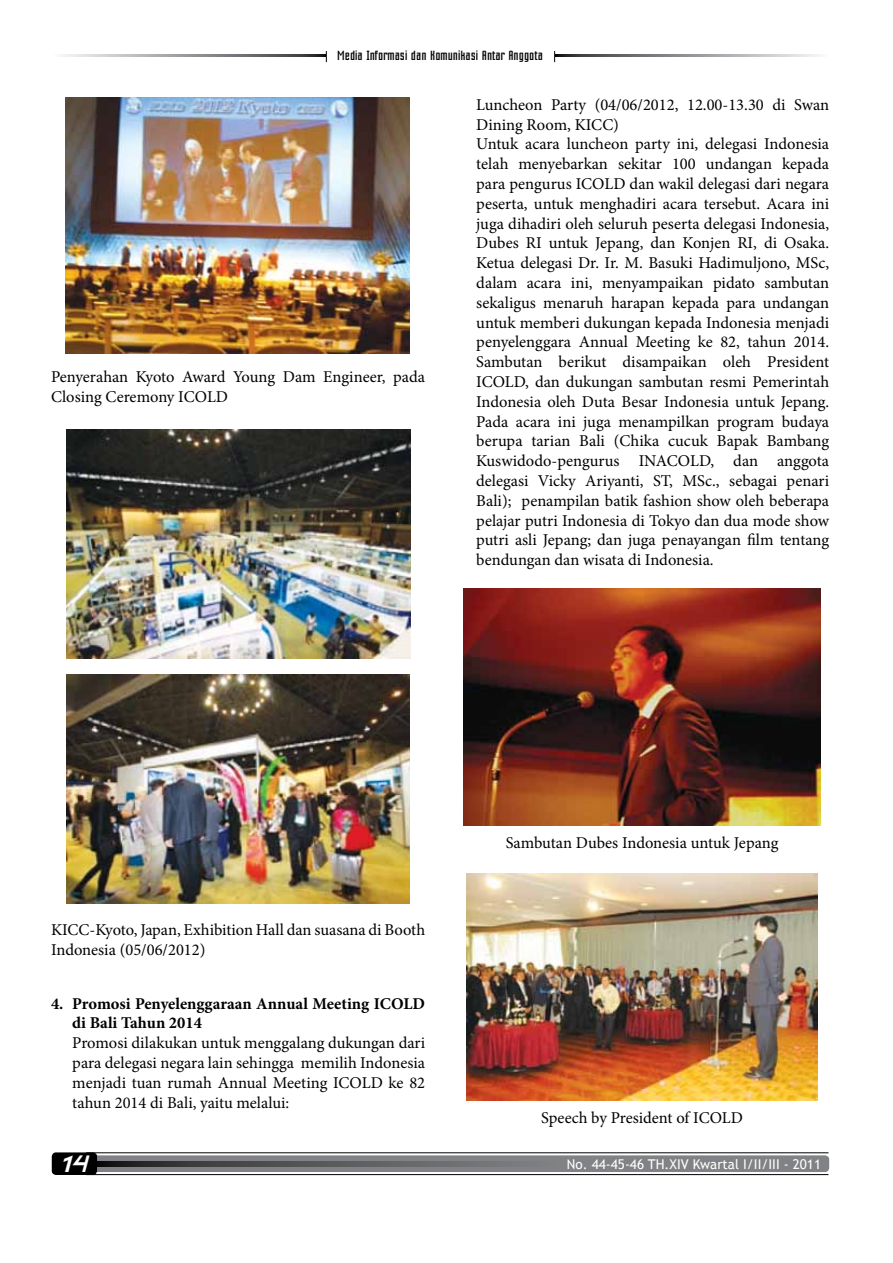
<style>
.page{position:relative;width:893px;height:1263px;background:#fff}
.page>*{position:absolute;margin:0;border:0;box-sizing:border-box;transform-origin:0 0}
.t1{font:italic 24px "Adventure Subtitles Normal";color:#fff}
.t2{font:16.5px/19.8px "Minion Pro";color:#000}
.t3{font:700 16.5px/19.8px "Minion Pro";color:#000}
.t4{font:13.5px "Vixar ASCI";color:#000;scale:1.25 1}
.t5{font:13.5px "Trebuchet MS";color:#fff}
</style>
<div class="page">
<hr style="left:86px;top:1152px;width:742px;height:1px;background:#000">
<hr style="left:86px;top:1174px;width:742px;height:1px;background:#000">
<div style="left:84px;top:1155px;width:745px;height:17px;background:#808285;border-radius:4px"></div>
<svg style="left:97px;top:1161px;width:400px;height:5px;background:#4d4e50"></svg>
<div style="left:52px;top:1152px;width:45px;height:23px;background:#000;border-radius:4px"></div>
<svg style="left:62px;top:54px;width:264px;height:3px"></svg>
<svg style="left:555px;top:54px;width:265px;height:3px"></svg>
<img style="left:66px;top:429px;width:344px;height:229px">
<img style="left:66px;top:675px;width:344px;height:229px">
<img style="left:463px;top:588px;width:358px;height:238px">
<img style="left:466px;top:873px;width:352px;height:227px">
<img style="left:65px;top:98px;width:344px;height:256px">
<p class="t4" style="left:337px;top:49px;width:166px">Media Informasi dan Komunikasi Antar Anggota</p>
<p class="t2" style="left:51px;top:367px;width:376px">Penyerahan Kyoto Award Young Dam Engineer, pada<br>Closing Ceremony ICOLD</p>
<p class="t2" style="left:476px;top:95px;width:354px">Luncheon Party (04/06/2012, 12.00-13.30 di Swan Dining Room, KICC)<br>Untuk acara luncheon party ini, delegasi Indonesia telah menyebarkan sekitar 100 undangan kepada para pengurus ICOLD dan wakil delegasi dari negara peserta, untuk menghadiri acara tersebut. Acara ini juga dihadiri oleh seluruh peserta delegasi Indonesia, Dubes RI untuk Jepang, dan Konjen RI, di Osaka.<br>Ketua delegasi Dr. Ir. M. Basuki Hadimuljono, MSc, dalam acara ini, menyampaikan pidato sambutan sekaligus menaruh harapan kepada para undangan untuk memberi dukungan kepada Indonesia menjadi penyelenggara Annual Meeting ke 82, tahun 2014.<br>Sambutan berikut disampaikan oleh President ICOLD, dan dukungan sambutan resmi Pemerintah Indonesia oleh Duta Besar Indonesia untuk Jepang.<br>Pada acara ini juga menampilkan program budaya berupa tarian Bali (Chika cucuk Bapak Bambang Kuswidodo-pengurus INACOLD, dan anggota delegasi Vicky Ariyanti, ST, MSc., sebagai penari Bali); penampilan batik fashion show oleh beberapa pelajar putri Indonesia di Tokyo dan dua mode show putri asli Jepang; dan juga penayangan film tentang bendungan dan wisata di Indonesia.</p>
<p class="t2" style="left:51px;top:920px;width:376px">KICC-Kyoto, Japan, Exhibition Hall dan suasana di Booth<br>Indonesia (05/06/2012)</p>
<p class="t3" style="left:72px;top:993px;width:354px;text-indent:-21px">4. Promosi Penyelenggaraan Annual Meeting ICOLD di Bali Tahun 2014</p>
<p class="t2" style="left:72px;top:1033px;width:354px;text-align:justify">Promosi dilakukan untuk menggalang dukungan dari para delegasi negara lain sehingga memilih Indonesia menjadi tuan rumah Annual Meeting ICOLD ke 82 tahun 2014 di Bali, yaitu melalui:</p>
<p class="t2" style="left:506px;top:833px;width:274px">Sambutan Dubes Indonesia untuk Jepang</p>
<p class="t2" style="left:541px;top:1107px;width:203px">Speech by President of ICOLD</p>
<h1 class="t1" style="left:61px;top:1155px;width:34px">14</h1>
<p class="t5" style="left:567px;top:1156px;width:256px">No. 44-45-46 TH.XIV Kwartal I/II/III - 2011</p>
</div>
